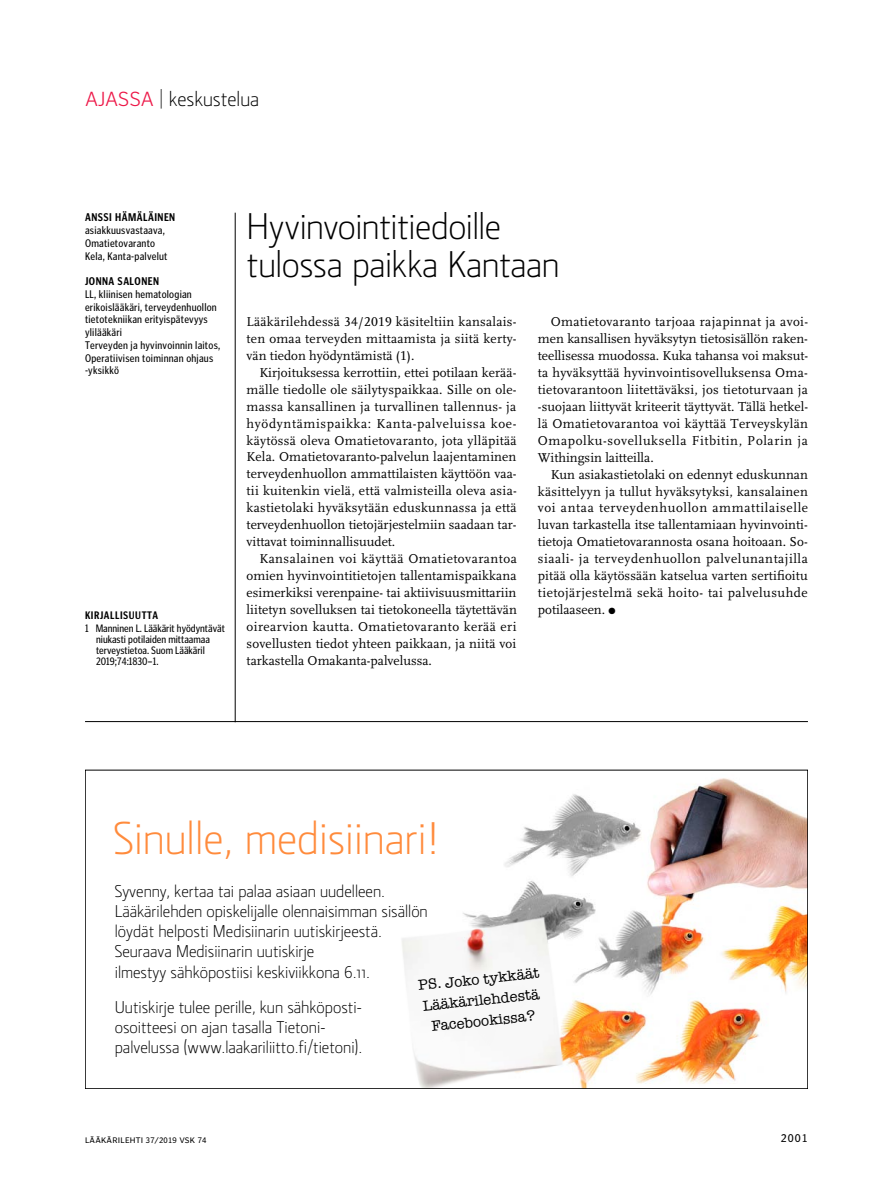
<style>
.page{position:relative;width:893px;height:1191px;background:#fff}
.page>*{position:absolute;margin:0;border:0;box-sizing:border-box;transform-origin:0 0}
.t1{font:300 46.5px "Section";color:#ff8b3c}
.t2{font:300 37.5px/37.5px "Section";letter-spacing:-.01em;color:#000}
.t3{font:300 21px "Section";color:#000}
.t4{font:300 17.25px/20.2px "Section";color:#000}
.t5{font:15px/21px "American Typewriter";color:#000;text-align:center}
.t6{font:13.5px/17px "Scala LF";color:#000;text-align:justify}
.t7{font:11.25px/12.8px "Poynter Gothic Text Cond";letter-spacing:.02em;color:#000}
.t8{font:700 11.25px "Poynter Gothic Text Cond";letter-spacing:.04em;color:#000}
.t9{font:10.95px/10.9px "Poynter Gothic Text Cond";color:#000}
.t10{font:700 10.95px "Poynter Gothic Text Cond";letter-spacing:.05em;color:#000}
.t11{font:10.5px "Poynter Agate Zero";color:#000}
.t12{font:7.5px "Poynter Agate Zero";letter-spacing:.03em;color:#000}
.s1{font-family:"Poynter Gothic Text";color:#ed1848}
</style>
<div class="page">
<hr style="left:235px;top:213px;width:1px;height:509px;background:#000">
<hr style="left:85px;top:721px;width:723px;height:1px;background:#000">
<img style="left:504px;top:778px;width:302px;height:309px">
<img style="left:402px;top:908px;width:183px;height:179px">
<h3 class="t3" style="left:85px;top:87px;width:176px"><span class="s1">AJASSA</span> | keskustelua</h3>
<p class="t8" style="left:85px;top:211px;width:92px">ANSSI HÄMÄLÄINEN</p>
<p class="t7" style="left:85px;top:224px;width:84px">asiakkuusvastaava,<br>Omatietovaranto<br>Kela, Kanta-palvelut</p>
<p class="t8" style="left:85px;top:275px;width:76px">JONNA SALONEN</p>
<p class="t7" style="left:85px;top:288px;width:137px">LL, kliinisen hematologian erikoislääkäri, terveydenhuollon tietotekniikan erityispätevyys ylilääkäri<br>Terveyden ja hyvinvoinnin laitos,<br>Operatiivisen toiminnan ohjaus -yksikkö</p>
<p class="t10" style="left:85px;top:609px;width:74px">KIRJALLISUUTTA</p>
<p class="t9" style="left:96px;top:623px;width:130px;text-indent:-11px">1 Manninen L. Lääkärit hyödyntävät niukasti potilaiden mittaamaa terveystietoa. Suom Lääkäril<br>2019;74:1830–1.</p>
<h2 class="t2" style="left:247px;top:208px;width:314px">Hyvinvointitiedoille tulossa paikka Kantaan</h2>
<p class="t6" style="left:247px;top:313px;width:271px">Lääkärilehdessä 34/2019 käsiteltiin kansalais&shy;ten omaa terveyden mittaamista ja siitä kerty&shy;vän tiedon hyödyntämistä (1).</p>
<p class="t6" style="left:247px;top:364px;width:272px;text-indent:13px">Kirjoituksessa kerrottiin, ettei potilaan kerää&shy;mälle tiedolle ole säilytyspaikkaa. Sille on ole&shy;massa kansallinen ja turvallinen tallennus- ja hyödyntämispaikka: Kanta-palveluissa koe&shy;käytössä oleva Omatietovaranto, jota ylläpitää Kela. Omatietovaranto-palvelun laajentaminen terveydenhuollon ammattilaisten käyttöön vaa&shy;tii kuitenkin vielä, että valmisteilla oleva asia&shy;kastietolaki hyväksytään eduskunnassa ja että terveydenhuollon tietojärjestelmiin saadaan tar&shy;vittavat toiminnallisuudet.</p>
<p class="t6" style="left:247px;top:550px;width:272px;text-indent:13px">Kansalainen voi käyttää Omatietovarantoa omien hyvinvointitietojen tallentamispaikkana esimerkiksi verenpaine- tai aktiivisuusmittariin liitetyn sovelluksen tai tietokoneella täytettävän oirearvion kautta. Omatietovaranto kerää eri sovellusten tiedot yhteen paikkaan, ja niitä voi tarkastella Omakanta-palvelussa.</p>
<p class="t6" style="left:538px;top:313px;width:272px;text-indent:13px">Omatietovaranto tarjoaa rajapinnat ja avoi&shy;men kansallisen hyväksytyn tietosisällön raken&shy;teellisessa muodossa. Kuka tahansa voi maksut&shy;ta hyväksyttää hyvinvointisovelluksensa Oma&shy;tietovarantoon liitettäväksi, jos tietoturvaan ja -suojaan liittyvät kriteerit täyttyvät. Tällä hetkel&shy;lä Omatietovarantoa voi käyttää Terveyskylän Omapolku-sovelluksella Fitbitin, Polarin ja Withingsin laitteilla.</p>
<p class="t6" style="left:538px;top:466px;width:272px;text-indent:13px">Kun asiakastietolaki on edennyt eduskunnan käsittelyyn ja tullut hyväksytyksi, kansalainen voi antaa terveydenhuollon ammattilaiselle luvan tarkastella itse tallentamiaan hyvinvointi&shy;tietoja Omatietovarannosta osana hoitoaan. So&shy;siaali- ja terveydenhuollon palvelunantajilla pitää olla käytössään katselua varten sertifioitu tietojärjestelmä sekä hoito- tai palvelusuhde potilaaseen. ●</p>
<h1 class="t1" style="left:114px;top:812px;width:328px">Sinulle, medisiinari!</h1>
<p class="t4" style="left:115px;top:880px;width:314px">Syvenny, kertaa tai palaa asiaan uudelleen.<br>Lääkärilehden opiskelijalle olennaisimman sisällön löydät helposti Medisiinarin uutiskirjeestä.<br>Seuraava Medisiinarin uutiskirje<br>ilmestyy sähköpostiisi keskiviikkona 6.11.</p>
<p class="t4" style="left:115px;top:997px;width:249px">Uutiskirje tulee perille, kun sähköposti&shy;osoitteesi on ajan tasalla Tietoni&shy;palvelussa (www.laakariliitto.fi/tietoni).</p>
<p class="t5" style="left:417px;top:974px;width:123px;rotate:-6deg">PS. Joko tykkäät<br>Lääkärilehdestä<br>Facebookissa?</p>
<p class="t12" style="left:85px;top:1135px;width:123px">LÄÄKÄRILEHTI 37/2019 VSK 74</p>
<p class="t11" style="left:781px;top:1132px;width:29px">2001</p>
</div>
